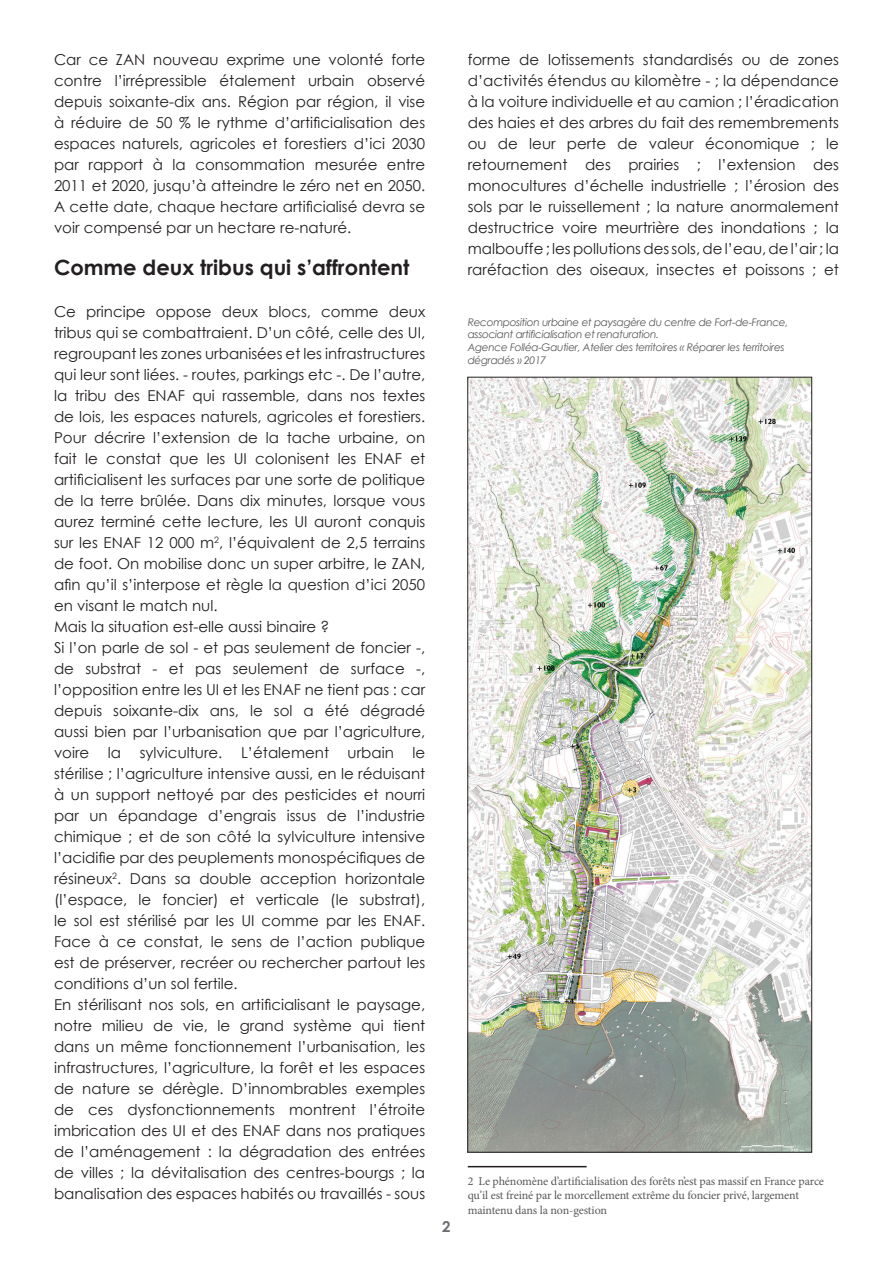
<style>
.page{position:relative;width:893px;height:1263px;background:#fff}
.page>*{position:absolute;margin:0;border:0;box-sizing:border-box;transform-origin:0 0}
.t1{font:700 21px "Century Gothic";color:#231f20}
.t2{font:15px/21px "Century Gothic";color:#231f20;text-align:justify}
.t3{font:700 15px "Century Gothic";color:#6c6d70}
.t4{font:12px/14.4px "Minion Pro";letter-spacing:-.015em;color:#57585a}
.t5{font:italic 10.5px/12.6px "Century Gothic";letter-spacing:-.03em;color:#57585a}
</style>
<div class="page">
<hr style="left:468px;top:1166px;width:119px;height:1px;background:#231f20">
<img style="left:470px;top:379px;width:340px;height:771px">
<p class="t2" style="left:54px;top:49px;width:373px">Car ce ZAN nouveau exprime une volonté forte contre l’irrépressible étalement urbain observé depuis soixante-dix ans. Région par région, il vise à réduire de 50 % le rythme d’artificialisation des espaces naturels, agricoles et forestiers d’ici 2030 par rapport à la consommation mesurée entre 2011 et 2020, jusqu’à atteindre le zéro net en 2050.<br>A cette date, chaque hectare artificialisé devra se voir compensé par un hectare re-naturé.</p>
<h1 class="t1" style="left:54px;top:252px;width:357px">Comme deux tribus qui s’affrontent</h1>
<p class="t2" style="left:54px;top:301px;width:373px;text-align:left">Ce principe oppose deux blocs, comme deux tribus qui se combattraient. D’un côté, celle des UI, regroupant les zones urbanisées et les infrastructures qui leur sont liées. - routes, parkings etc -. De l’autre, la tribu des ENAF qui rassemble, dans nos textes de lois, les espaces naturels, agricoles et forestiers.<br>Pour décrire l’extension de la tache urbaine, on fait le constat que les UI colonisent les ENAF et artificialisent les surfaces par une sorte de politique de la terre brûlée. Dans dix minutes, lorsque vous aurez terminé cette lecture, les UI auront conquis sur les ENAF 12 000 m<sup>2</sup>, l’équivalent de 2,5 terrains de foot. On mobilise donc un super arbitre, le ZAN, afin qu’il s’interpose et règle la question d’ici 2050 en visant le match nul.<br>Mais la situation est-elle aussi binaire ?<br>Si l’on parle de sol - et pas seulement de foncier -, de substrat - et pas seulement de surface -, l’opposition entre les UI et les ENAF ne tient pas : car depuis soixante-dix ans, le sol a été dégradé aussi bien par l’urbanisation que par l’agriculture, voire la sylviculture. L’étalement urbain le stérilise ; l’agriculture intensive aussi, en le réduisant à un support nettoyé par des pesticides et nourri par un épandage d’engrais issus de l’industrie chimique ; et de son côté la sylviculture intensive l’acidifie par des peuplements monospécifiques de résineux<sup>2</sup>. Dans sa double acception horizontale (l’espace, le foncier) et verticale (le substrat), le sol est stérilisé par les UI comme par les ENAF.<br>Face à ce constat, le sens de l’action publique est de préserver, recréer ou rechercher partout les conditions d’un sol fertile.<br>En stérilisant nos sols, en artificialisant le paysage, notre milieu de vie, le grand système qui tient dans un même fonctionnement l’urbanisation, les infrastructures, l’agriculture, la forêt et les espaces de nature se dérègle. D’innombrables exemples de ces dysfonctionnements montrent l’étroite imbrication des UI et des ENAF dans nos pratiques de l’aménagement : la dégradation des entrées de villes ; la dévitalisation des centres-bourgs ; la banalisation des espaces habités ou travaillés - sous</p>
<p class="t3" style="left:442px;top:1215px;width:10px">2</p>
<p class="t2" style="left:468px;top:49px;width:373px">forme de lotissements standardisés ou de zones d’activités étendus au kilomètre - ; la dépendance à la voiture individuelle et au camion ; l’éradication des haies et des arbres du fait des remembrements ou de leur perte de valeur économique ; le retournement des prairies ; l’extension des monocultures d’échelle industrielle ; l’érosion des sols par le ruissellement ; la nature anormalement destructrice voire meurtrière des inondations ; la malbouffe ; les pollutions des sols, de l’eau, de l’air ; la raréfaction des oiseaux, insectes et poissons ; et</p>
<p class="t5" style="left:468px;top:316px;width:322px">Recomposition urbaine et paysagère du centre de Fort-de-France, associant artificialisation et renaturation.<br>Agence Folléa-Gautier, Atelier des territoires « Réparer les territoires dégradés » 2017</p>
<p class="t4" style="left:468px;top:1174px;width:358px">2 Le phénomène d’artificialisation des forêts n’est pas massif en France parce qu’il est freiné par le morcellement extrême du foncier privé, largement maintenu dans la non-gestion</p>
</div>
